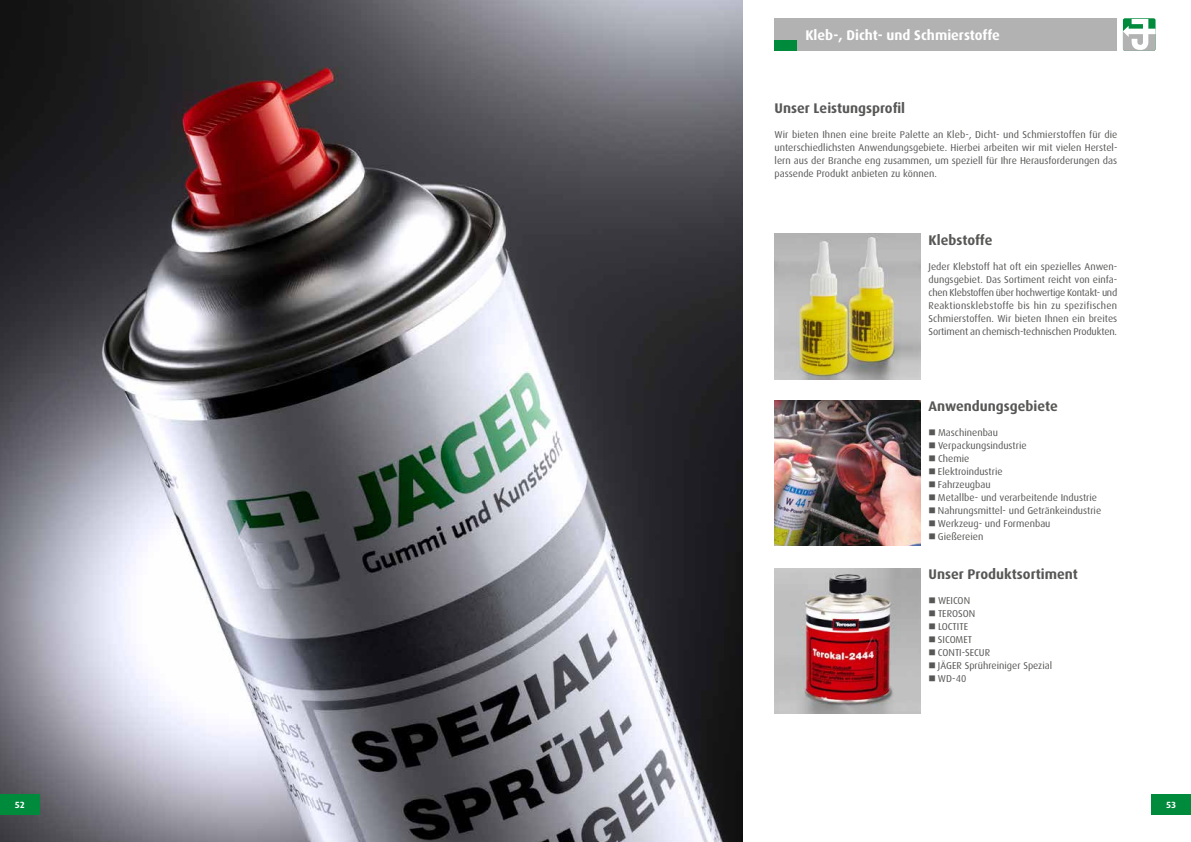
<style>
.page{position:relative;width:1191px;height:842px;background:#fff}
.page>*{position:absolute;margin:0;border:0;box-sizing:border-box;transform-origin:0 0}
.t1{font:700 14px "Dax Pro";color:#575756}
.t2{font:700 14px "Dax Pro";color:#fff}
.t3{font:10px/13px "Dax Pro";color:#575756;text-align:justify}
.t4{font:700 9px "Dax Pro";color:#fff}
</style>
<div class="page">
<img style="left:0;top:0;width:743px;height:842px">
<div style="left:774px;top:18px;width:343px;height:33px;background:#b3b2b2"></div>
<div style="left:774px;top:40px;width:23px;height:11px;background:#008a3c"></div>
<div style="left:1123px;top:18px;width:32px;height:33px;background:#51af7a;border-radius:2px"></div>
<svg style="left:1123px;top:19px;width:32px;height:32px"></svg>
<img style="left:774px;top:400px;width:146px;height:146px">
<img style="left:774px;top:234px;width:146px;height:145px">
<img style="left:774px;top:568px;width:146px;height:145px">
<div style="left:0;top:794px;width:40px;height:20px;background:#008a3c"></div>
<div style="left:1151px;top:794px;width:40px;height:20px;background:#008a3c"></div>
<h1 class="t2" style="left:805px;top:26px;width:196px">Kleb-, Dicht- und Schmierstoffe</h1>
<h1 class="t1" style="left:774px;top:99px;width:132px">Unser Leistungsprofil</h1>
<p class="t3" style="left:774px;top:128px;width:344px">Wir bieten Ihnen eine breite Palette an Kleb-, Dicht- und Schmierstoffen für die unterschiedlichsten Anwendungsgebiete. Hierbei arbeiten wir mit vielen Herstel&shy;lern aus der Branche eng zusammen, um speziell für Ihre Herausforderungen das passende Produkt anbieten zu können.</p>
<h1 class="t1" style="left:928px;top:231px;width:65px">Klebstoffe</h1>
<p class="t3" style="left:928px;top:259px;width:190px">Jeder Klebstoff hat oft ein spezielles Anwen&shy;dungsgebiet. Das Sortiment reicht von einfa&shy;chen Klebstoffen über hochwertige Kontakt- und Reaktionsklebstoffe bis hin zu spezifischen Schmierstoffen. Wir bieten Ihnen ein breites Sortiment an chemisch-technischen Produkten.</p>
<h1 class="t1" style="left:928px;top:397px;width:131px">Anwendungsgebiete</h1>
<p class="t3" style="left:938px;top:426px;width:165px;text-align:left">Maschinenbau<br>Verpackungsindustrie<br>Chemie<br>Elektroindustrie<br>Fahrzeugbau<br>Metallbe- und verarbeitende Industrie<br>Nahrungsmittel- und Getränkeindustrie<br>Werkzeug- und Formenbau<br>Gießereien</p>
<h1 class="t1" style="left:928px;top:565px;width:151px">Unser Produktsortiment</h1>
<p class="t3" style="left:938px;top:594px;width:116px;text-align:left">WEICON<br>TEROSON<br>LOCTITE<br>SICOMET<br>CONTI-SECUR<br>JÄGER Sprühreiniger Spezial<br>WD-40</p>
<p class="t4" style="left:15px;top:799px;width:12px">52</p>
<p class="t4" style="left:1166px;top:799px;width:12px">53</p>
</div>
